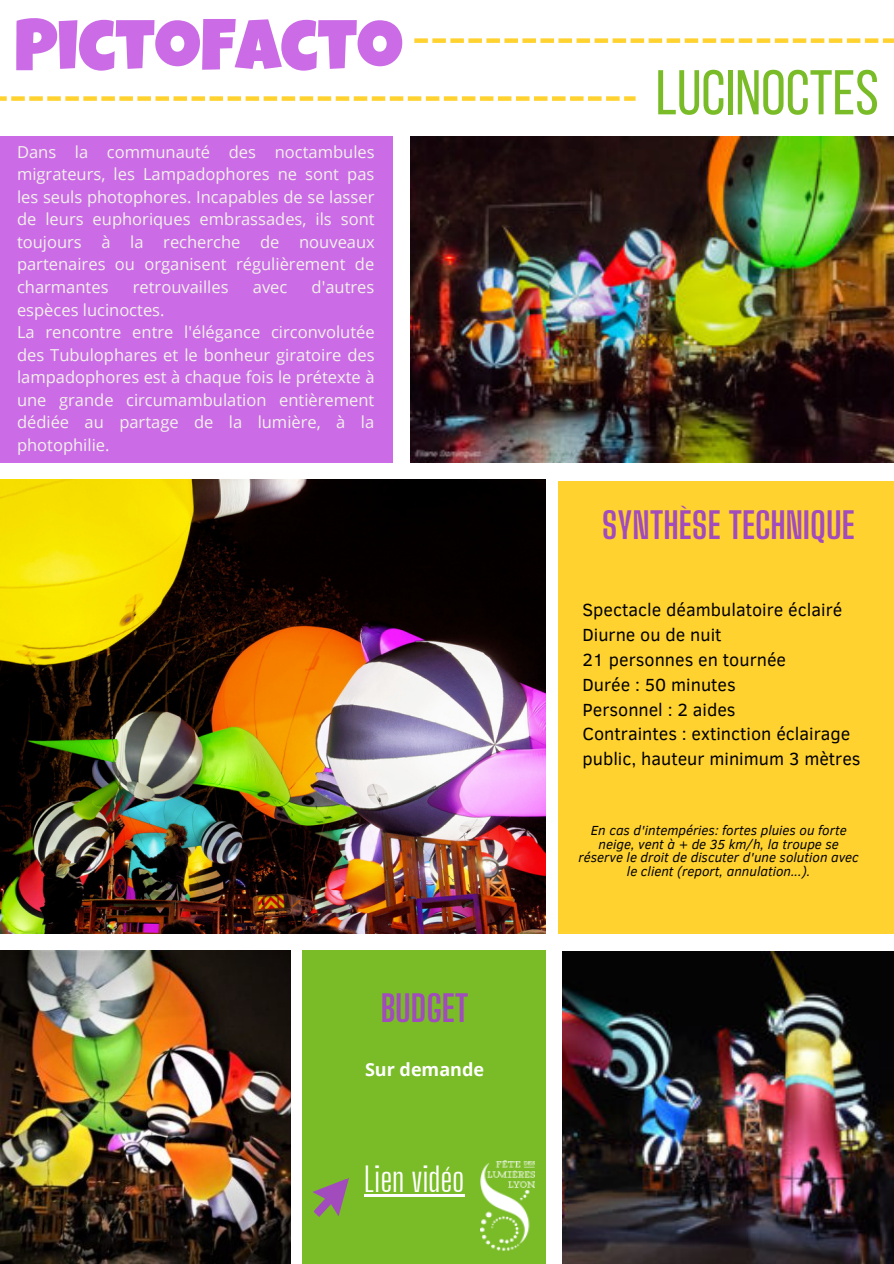
<style>
.page{position:relative;width:894px;height:1264px;background:#fff}
.page>*{position:absolute;margin:0;border:0;box-sizing:border-box;transform-origin:0 0}
.t1{font:72px "Luckiest Guy";color:#cb6ce6}
.t2{font:63px "Bebas Neue";color:#79bc27}
.t3{font:700 36px "Big Shoulders Display";color:#a14bbc}
.t4{font:33.3px "Big Shoulders Display";color:#fff}
.t5{font:18px/24.8px "Clear Sans";color:#000}
.t6{font:700 18px "Open Sans";color:#fff}
.t7{font:16.5px/22.5px "Open Sans";color:#f2f1eb;text-align:justify}
.t8{font:italic 13.5px/13.5px "Clear Sans";color:#000;text-align:center}
</style>
<div class="page">
<svg style="left:0;top:96px;width:635px;height:5px"></svg>
<svg style="left:414px;top:38px;width:479px;height:5px"></svg>
<div style="left:0;top:136px;width:392px;height:327px;background:#cb6ce6"></div>
<img style="left:0;top:950px;width:290px;height:313px">
<div style="left:303px;top:950px;width:242px;height:313px;background:#79bc27"></div>
<img style="left:0;top:480px;width:545px;height:453px">
<div style="left:557px;top:481px;width:336px;height:452px;background:#ffd230"></div>
<hr style="left:364px;top:1194px;width:100px;height:2px;background:#fff">
<svg style="left:312px;top:1178px;width:37px;height:39px"></svg>
<img style="left:480px;top:1160px;width:54px;height:91px">
<img style="left:563px;top:951px;width:330px;height:312px">
<img style="left:410px;top:136px;width:483px;height:327px">
<p class="t1" style="left:14px;top:19px;width:390px">PICTOFACTO</p>
<p class="t7" style="left:17px;top:140px;width:359px">Dans la communauté des noctambules migrateurs, les Lampadophores ne sont pas les seuls photophores. Incapables de se lasser de leurs euphoriques embrassades, ils sont toujours à la recherche de nouveaux partenaires ou organisent régulièrement de charmantes</p>
<p class="t7" style="left:133px;top:275px;width:97px">retrouvailles</p>
<p class="t7" style="left:253px;top:275px;width:36px">avec</p>
<p class="t7" style="left:311px;top:275px;width:64px">d'autres</p>
<p class="t7" style="left:17px;top:298px;width:149px">espèces lucinoctes.</p>
<p class="t7" style="left:17px;top:320px;width:359px">La rencontre entre l'élégance circonvolutée des Tubulophares et le bonheur giratoire des lampadophores est à chaque fois le prétexte à une grande circumambulation entièrement dédiée au partage de la lumière, à la photophilie.</p>
<p class="t3" style="left:380px;top:986px;width:89px">BUDGET</p>
<p class="t6" style="left:365px;top:1056px;width:121px">Sur demande</p>
<p class="t4" style="left:364px;top:1159px;width:102px">Lien vidéo</p>
<p class="t2" style="left:655px;top:67px;width:224px">LUCINOCTES</p>
<p class="t3" style="left:601px;top:503px;width:254px">SYNTHÈSE TECHNIQUE</p>
<p class="t5" style="left:582px;top:597px;width:261px">Spectacle déambulatoire éclairé</p>
<p class="t5" style="left:582px;top:621px;width:141px">Diurne ou de nuit</p>
<p class="t5" style="left:582px;top:646px;width:205px">21 personnes en tournée</p>
<p class="t5" style="left:582px;top:671px;width:155px">Durée : 50 minutes</p>
<p class="t5" style="left:582px;top:696px;width:155px">Personnel : 2 aides</p>
<p class="t5" style="left:582px;top:720px;width:279px">Contraintes : extinction éclairage public, hauteur minimum 3 mètres</p>
<p class="t8" style="left:578px;top:822px;width:281px">En cas d'intempéries: fortes pluies ou forte neige, vent à + de 35 km/h, la troupe se réserve le droit de discuter d'une solution avec le client (report, annulation...).</p>
</div>
